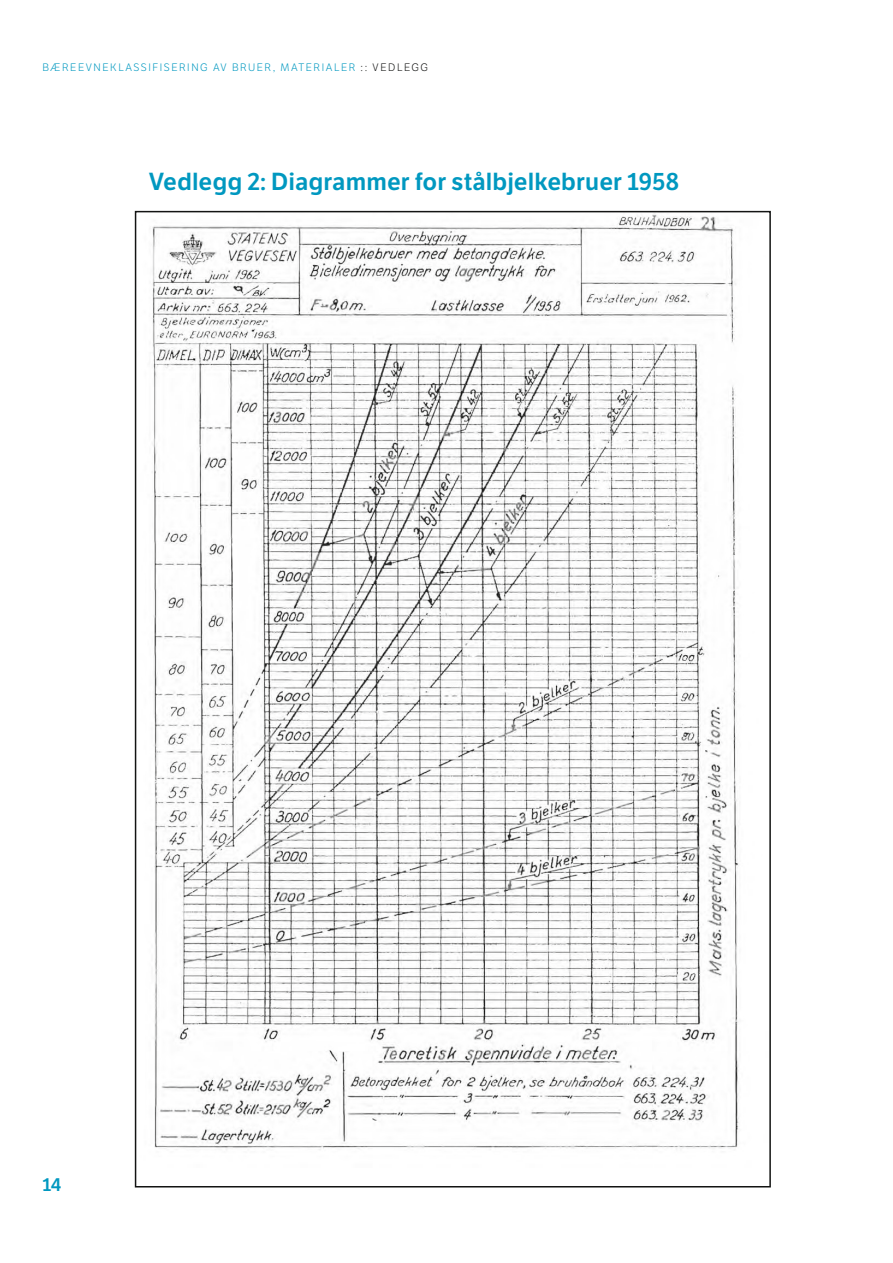
<style>
.page{position:relative;width:893px;height:1263px;background:#fff}
.page>*{position:absolute;margin:0;border:0;box-sizing:border-box;transform-origin:0 0}
.Tittel_1{font:600 24px "LFT Etica";letter-spacing:.005em;color:#0098c0}
.Side_nr_malsider{font:600 18px "LFT Etica";color:#0098c0}
.Topptekst{font:300 10.5px "LFT Etica";letter-spacing:.15em;color:#0098c0}
.s1{color:#131413}
</style>
<div class="page">
<img style="left:152px;top:214px;width:587px;height:936px">
<p class="Topptekst" style="left:43px;top:62px;width:387px">BÆREEVNEKLASSIFISERING AV BRUER, MATERIALER <span class="s1">:: VEDLEGG</span></p>
<h1 class="Tittel_1" style="left:149px;top:167px;width:532px">Vedlegg 2: Diagrammer for stålbjelkebruer 1958</h1>
<p class="Side_nr_malsider" style="left:43px;top:1174px;width:20px">14</p>
</div>
